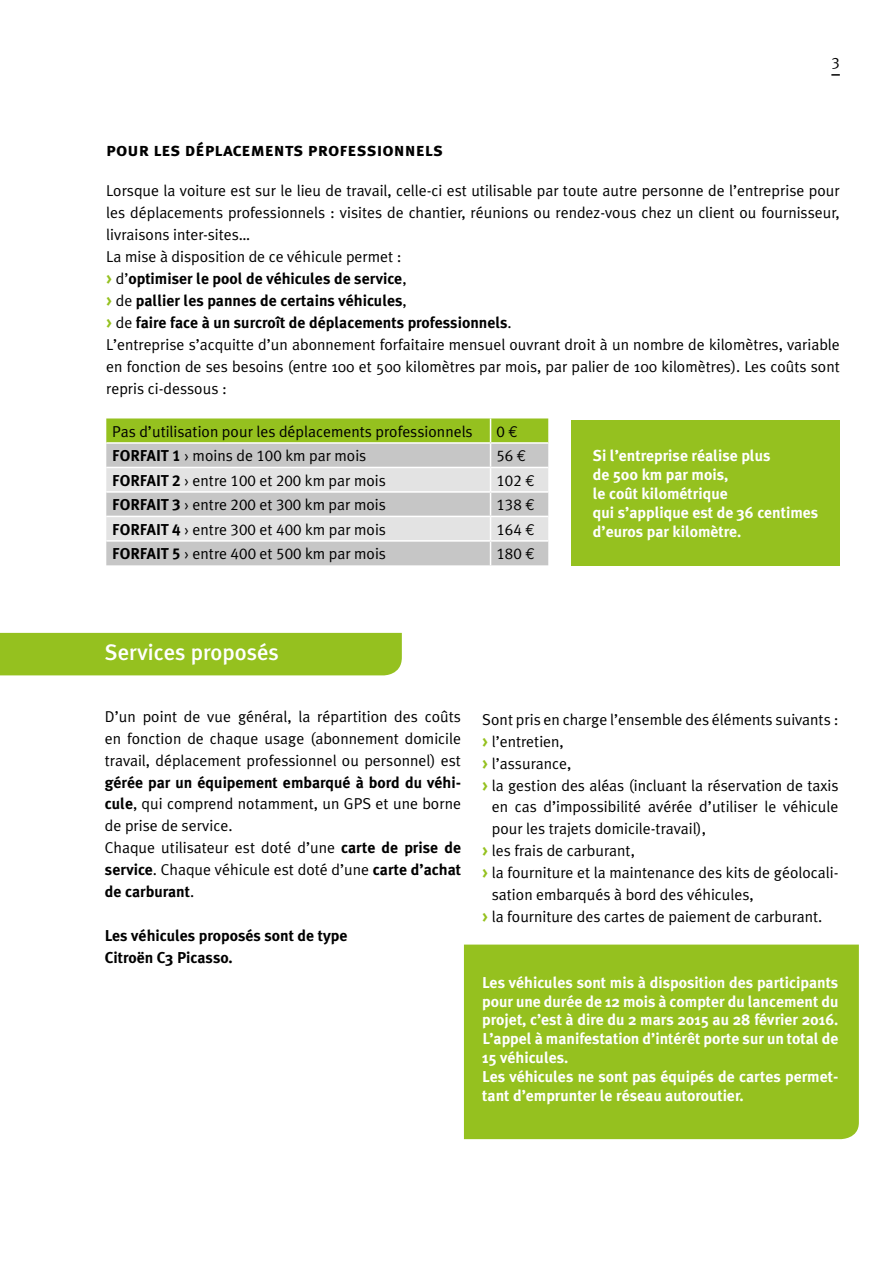
<style>
.page{position:relative;width:893px;height:1263px;background:#fff}
.page>*{position:absolute;margin:0;border:0;box-sizing:border-box;transform-origin:0 0}
.t1{font:500 22.5px "Meta Plus";color:#fff}
.t2{font:18.75px "Meta Plus Bold Caps";color:#000}
.t3{font:15.75px/21.9px "Meta Plus Normal";color:#000;text-align:justify}
.t4{font:700 15.75px/18.9px "Meta Plus";color:#fff}
.t5{font:700 15.75px/21.9px "Meta Plus";color:#000}
.t6{font:15.75px "Meta Plus Normal Caps";color:#000}
.s1{font-size:18.75px;color:#95c11f}
.s2{font-family:"Meta Plus Normal";font-weight:400}
.s3{font-family:"Euro Mono"}
.s4{font-family:"Meta Plus Bold Caps"}
.s5{font-family:"Meta Plus Normal Caps"}
.s6{font-family:"Meta Plus";font-weight:700}
.s7{font-family:"Meta Plus";font-weight:700;font-size:18.75px;color:#95c11f}
</style>
<div class="page">
<div style="left:464px;top:944px;width:395px;height:195px;background:#95c11f"></div>
<div style="left:0;top:633px;width:402px;height:42px;background:#95c11f"></div>
<svg style="left:831px;top:74px;width:9px;height:2px"></svg>
<svg style="left:106px;top:418px;width:442px;height:147px;background:#cad1b7"></svg>
<div style="left:572px;top:420px;width:268px;height:146px;background:#95c11f"></div>
<p class="t3" style="left:831px;top:49px;width:10px">3</p>
<p class="t2" style="left:106px;top:138px;width:338px">pour les déplacements professionnels</p>
<p class="t3" style="left:106px;top:180px;width:735px;text-align:left">Lorsque la voiture est sur le lieu de travail, celle-ci est utilisable par toute autre personne de l’entreprise pour les déplacements professionnels : visites de chantier, réunions ou rendez-vous chez un client ou fournisseur, livraisons inter-sites…<br>La mise à disposition de ce véhicule permet :</p>
<p class="t5" style="left:106px;top:268px;width:407px"><span class="s1">›</span> <span class="s2">d’</span>optimiser le pool de véhicules de service<span class="s2">,<br></span><span class="s1">›</span> <span class="s2">de</span> pallier les pannes de certains véhicules<span class="s2">,<br></span><span class="s1">›</span> <span class="s2">de</span> faire face à un surcroît de déplacements professionnels<span class="s2">.</span></p>
<p class="t3" style="left:106px;top:333px;width:735px">L’entreprise s’acquitte d’un abonnement forfaitaire mensuel ouvrant droit à un nombre de kilomètres, variable en fonction de ses besoins (entre 100 et 500 kilomètres par mois, par palier de 100 kilomètres). Les coûts sont repris ci-dessous :</p>
<p class="t3" style="left:112px;top:420px;width:362px">Pas d’utilisation pour les déplacements professionnels</p>
<p class="t6" style="left:497px;top:422px;width:23px">0 <span class="s3">€</span></p>
<p class="t3" style="left:112px;top:445px;width:256px"><span class="s4">FORFAIT 1</span> › moins de <span class="s5">100</span> km par mois</p>
<p class="t6" style="left:497px;top:447px;width:31px">56 <span class="s3">€</span></p>
<p class="t3" style="left:112px;top:469px;width:275px"><span class="s4">FORFAIT 2</span> › entre <span class="s5">100</span> et <span class="s5">200</span> km par mois</p>
<p class="t6" style="left:497px;top:471px;width:40px">102 <span class="s3">€</span></p>
<p class="t3" style="left:112px;top:494px;width:275px"><span class="s4">FORFAIT 3</span> › entre <span class="s5">200</span> et <span class="s5">300</span> km par mois</p>
<p class="t6" style="left:497px;top:496px;width:40px">138 <span class="s3">€</span></p>
<p class="t3" style="left:112px;top:518px;width:275px"><span class="s4">FORFAIT 4</span> › entre <span class="s5">300</span> et <span class="s5">400</span> km par mois</p>
<p class="t6" style="left:497px;top:520px;width:40px">164 <span class="s3">€</span></p>
<p class="t3" style="left:112px;top:543px;width:275px"><span class="s4">FORFAIT 5</span> › entre <span class="s5">400</span> et <span class="s5">500</span> km par mois</p>
<p class="t6" style="left:497px;top:545px;width:40px">180 <span class="s3">€</span></p>
<p class="t4" style="left:593px;top:446px;width:227px">Si l’entreprise réalise plus<br>de 500 km par mois,<br>le coût kilométrique<br>qui s’applique est de 36 centimes d’euros par kilomètre.</p>
<h1 class="t1" style="left:105px;top:639px;width:176px">Services proposés</h1>
<p class="t3" style="left:105px;top:705px;width:358px">D’un point de vue général, la répartition des coûts en fonction de chaque usage (abonnement domicile travail, déplacement professionnel ou personnel) est</p>
<p class="t5" style="left:105px;top:771px;width:358px">gérée par un équipement embarqué à bord du véhi-</p>
<p class="t3" style="left:105px;top:793px;width:358px;text-align:left"><span class="s6">cule</span>, qui comprend notamment, un GPS et une borne de prise de service.<br>Chaque utilisateur est doté d’une <span class="s6">carte de prise de service</span>. Chaque véhicule est doté d’une <span class="s6">carte d’achat</span></p>
<p class="t5" style="left:105px;top:880px;width:91px">de carburant<span class="s2">.</span></p>
<p class="t5" style="left:105px;top:924px;width:244px">Les véhicules proposés sont de type<br>Citroën C3 Picasso.</p>
<p class="t3" style="left:482px;top:708px;width:358px">Sont pris en charge l’ensemble des éléments suivants :</p>
<p class="t3" style="left:482px;top:730px;width:83px"><span class="s7">›</span> l’entretien,</p>
<p class="t3" style="left:482px;top:752px;width:90px"><span class="s7">›</span> l’assurance,</p>
<p class="t3" style="left:482px;top:774px;width:358px"><span class="s7">›</span> la gestion des aléas (incluant la réservation de taxis</p>
<p class="t3" style="left:492px;top:796px;width:348px">en cas d’impossibilité avérée d’utiliser le véhicule</p>
<p class="t3" style="left:492px;top:818px;width:216px">pour les trajets domicile-travail),</p>
<p class="t3" style="left:482px;top:840px;width:154px"><span class="s7">›</span> les frais de carburant,</p>
<p class="t3" style="left:482px;top:861px;width:358px"><span class="s7">›</span> la fourniture et la maintenance des kits de géolocali-</p>
<p class="t3" style="left:492px;top:883px;width:263px">sation embarqués à bord des véhicules,</p>
<p class="t3" style="left:482px;top:905px;width:342px"><span class="s7">›</span> la fourniture des cartes de paiement de carburant.</p>
<p class="t4" style="left:482px;top:973px;width:358px">Les véhicules sont mis à disposition des participants pour une durée de 12 mois à compter du lancement du projet, c’est à dire du 2 mars 2015 au 28 février 2016.<br>L’appel à manifestation d’intérêt porte sur un total de 15 véhicules.<br>Les véhicules ne sont pas équipés de cartes permet&shy;tant d’emprunter le réseau autoroutier.</p>
</div>
